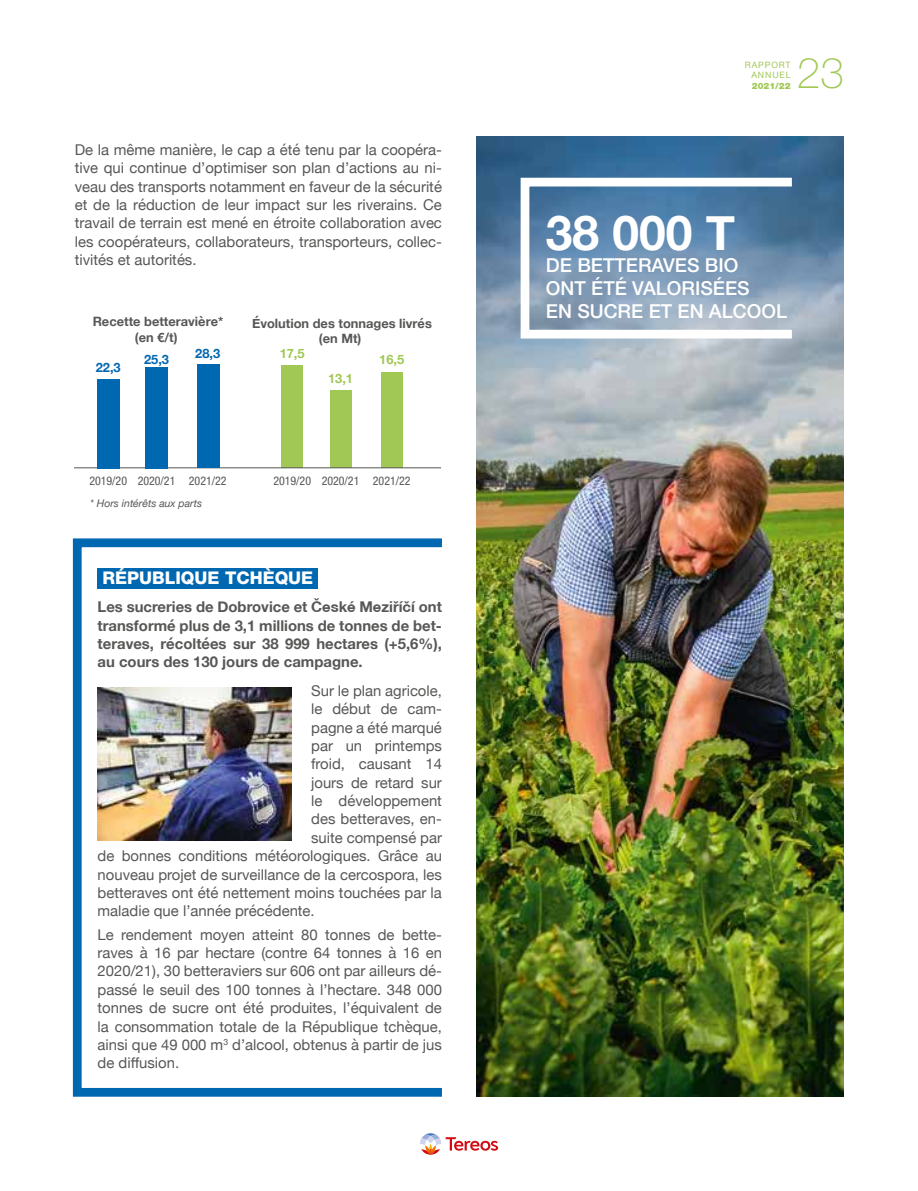
<style>
.page{position:relative;width:918px;height:1191px;background:#fff}
.page>*{position:absolute;margin:0;border:0;box-sizing:border-box;transform-origin:0 0}
.t1{font:700 47.95px "Helvetica Neue";color:#fff}
.t2{font:100 42.52px "Helvetica Neue";color:#a1c854}
.t3{font:500 19.25px/22.8px "Helvetica Neue";color:#fff}
.t4{font:800 17.5px "Helvetica Neue LT Std";color:#fff}
.t5{font:14.88px/18.4px "Helvetica Neue";color:#575756;text-align:justify}
.t6{font:700 14.88px/18.4px "Helvetica Neue";color:#575756;text-align:justify}
.t7{font:700 12.95px/15.4px "Helvetica Neue";color:#575756;text-align:center}
.t8{font:700 12.95px "Helvetica Neue";color:#a1c854}
.t9{font:700 12.95px "Helvetica Neue";color:#0067b1}
.t10{font:condensed 11.9px "Helvetica Neue LT Std";color:#575756}
.t11{font:italic 10.5px "Helvetica Neue";color:#575756}
.t12{font:8.75px/10.5px "Helvetica Neue";letter-spacing:.1em;color:#a1c854;text-align:right}
.t13{font:900 8.75px "Helvetica Neue LT Std";color:#a1c854}
.s1{font-family:"Helvetica Neue CE"}
</style>
<div class="page">
<svg style="left:420px;top:1133px;width:78px;height:21px"></svg>
<img style="left:477px;top:136px;width:366px;height:960px">
<div style="left:281px;top:365px;width:22px;height:102px;background:#a1c854"></div>
<div style="left:329px;top:390px;width:22px;height:77px;background:#a1c854"></div>
<div style="left:381px;top:371px;width:22px;height:96px;background:#a1c854"></div>
<hr style="left:75px;top:467px;width:366px;height:1px;background:#575756">
<div style="left:97px;top:379px;width:22px;height:89px;background:#0067b1"></div>
<div style="left:146px;top:367px;width:22px;height:101px;background:#0067b1"></div>
<div style="left:197px;top:365px;width:22px;height:103px;background:#0067b1"></div>
<div style="left:520px;top:178px;width:276px;height:160px;border:9px solid #fff"></div>
<div style="left:73px;top:538px;width:373px;height:558px;border:9px solid #0067b1"></div>
<div style="left:98px;top:568px;width:220px;height:21px;background:#0067b1"></div>
<img style="left:98px;top:687px;width:193px;height:153px">
<p class="t5" style="left:75px;top:141px;width:369px">De la même manière, le cap a été tenu par la coopéra&shy;tive qui continue d’optimiser son plan d’actions au ni&shy;veau des transports notamment en faveur de la sécurité et de la réduction de leur impact sur les riverains. Ce travail de terrain est mené en étroite collaboration avec les coopérateurs, collaborateurs, transporteurs, collec&shy;tivités et autorités.</p>
<p class="t7" style="left:93px;top:314px;width:132px">Recette betteravière* (en €/t)</p>
<p class="t7" style="left:252px;top:315px;width:181px">Évolution des tonnages livrés (en Mt)</p>
<p class="t9" style="left:96px;top:357px;width:27px">22,3</p>
<p class="t9" style="left:144px;top:349px;width:27px">25,3</p>
<p class="t9" style="left:195px;top:344px;width:27px">28,3</p>
<p class="t8" style="left:280px;top:343px;width:27px">17,5</p>
<p class="t8" style="left:328px;top:369px;width:27px">13,1</p>
<p class="t8" style="left:379px;top:349px;width:27px">16,5</p>
<p class="t10" style="left:89px;top:473px;width:139px">2019/20 2020/21 2021/22</p>
<p class="t11" style="left:90px;top:496px;width:114px">* Hors intérêts aux parts</p>
<p class="t10" style="left:273px;top:473px;width:139px">2019/20 2020/21 2021/22</p>
<p class="t4" style="left:103px;top:567px;width:212px">RÉPUBLIQUE TCHÈQUE</p>
<p class="t6" style="left:98px;top:598px;width:346px">Les sucreries de Dobrovice et <span class="s1">České Meziříčí</span> ont transformé plus de 3,1 millions de tonnes de bet&shy;teraves, récoltées sur 38 999 hectares (+5,6%), au cours des 130 jours de campagne.</p>
<p class="t5" style="left:311px;top:682px;width:132px">Sur le plan agricole,</p>
<p class="t5" style="left:311px;top:700px;width:132px">le début de cam-</p>
<p class="t5" style="left:311px;top:719px;width:132px">pagne a été marqué</p>
<p class="t5" style="left:311px;top:737px;width:132px">par un printemps</p>
<p class="t5" style="left:311px;top:755px;width:132px">froid, causant 14</p>
<p class="t5" style="left:311px;top:774px;width:132px">jours de retard sur</p>
<p class="t5" style="left:311px;top:792px;width:132px">le développement</p>
<p class="t5" style="left:311px;top:810px;width:132px">des betteraves, en-</p>
<p class="t5" style="left:311px;top:829px;width:132px">suite compensé par</p>
<p class="t5" style="left:98px;top:847px;width:346px">de bonnes conditions météorologiques. Grâce au</p>
<p class="t5" style="left:98px;top:866px;width:346px">nouveau projet de surveillance de la cercospora, les</p>
<p class="t5" style="left:98px;top:884px;width:346px">betteraves ont été nettement moins touchées par la</p>
<p class="t5" style="left:98px;top:902px;width:219px">maladie que l’année précédente.</p>
<p class="t5" style="left:98px;top:926px;width:346px">Le rendement moyen atteint 80 tonnes de bette&shy;raves à 16 par hectare (contre 64 tonnes à 16 en 2020/21), 30 betteraviers sur 606 ont par ailleurs dé&shy;passé le seuil des 100 tonnes à l’hectare. 348 000 tonnes de sucre ont été produites, l’équivalent de la consommation totale de la République tchèque, ainsi que 49 000 m<sup>3</sup> d’alcool, obtenus à partir de jus de diffusion.</p>
<p class="t12" style="left:745px;top:60px;width:47px">RAPPORT<br>ANNUEL</p>
<p class="t13" style="left:752px;top:80px;width:40px">2021/22</p>
<h2 class="t2" style="left:797px;top:48px;width:49px">23</h2>
<h1 class="t1" style="left:546px;top:195px;width:191px">38 000 T</h1>
<p class="t3" style="left:546px;top:254px;width:243px">DE BETTERAVES BIO<br>ONT ÉTÉ VALORISÉES<br>EN SUCRE ET EN ALCOOL</p>
</div>
